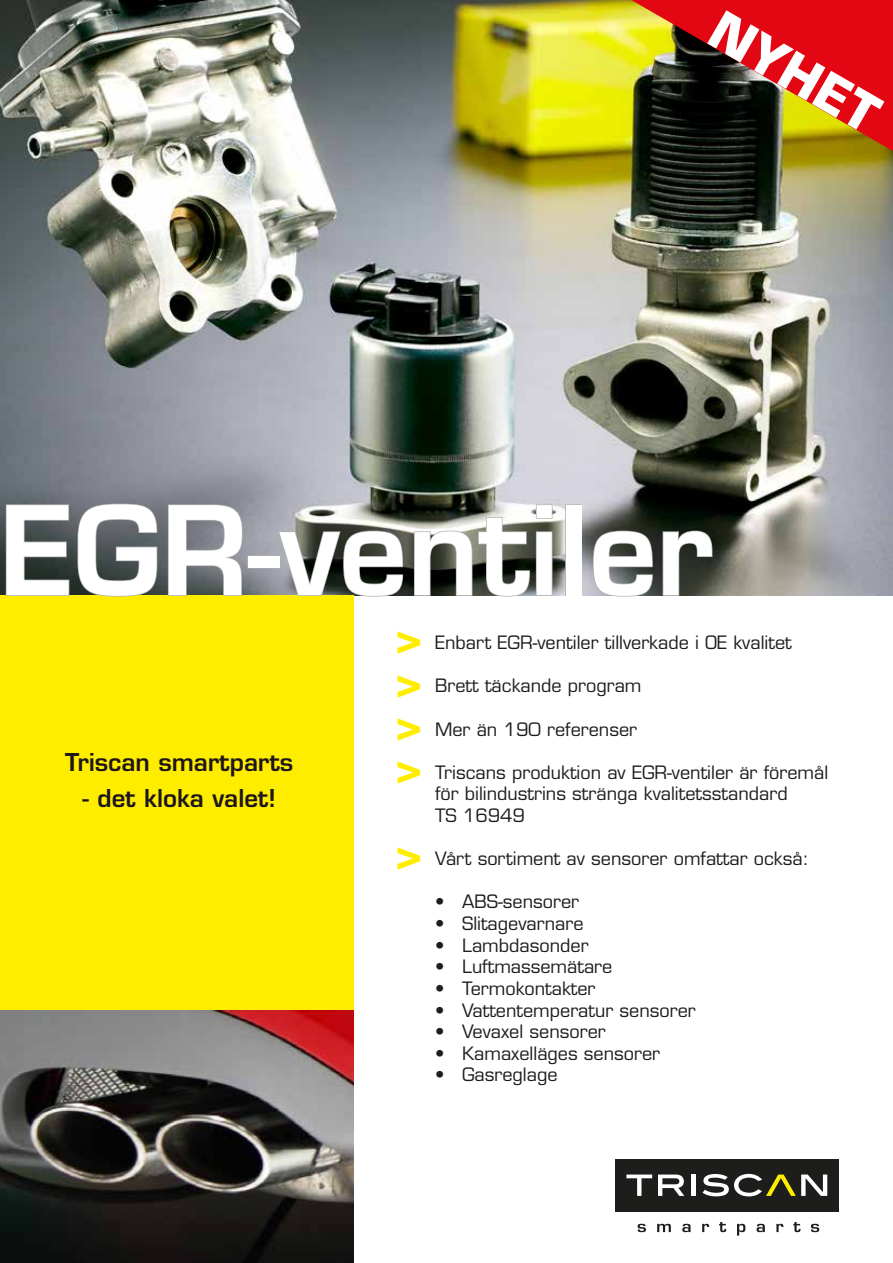
<style>
.page{position:relative;width:893px;height:1263px;background:#fff}
.page>*{position:absolute;margin:0;border:0;box-sizing:border-box;transform-origin:0 0}
.t1{font:600 120px "Eurostile LT Std";color:#fff}
.t2{font:700 51px "Eurostile LT Std";color:#fff}
.t3{font:700 45px/87.2px "Eurostile LT Std";color:#ffed00}
.t4{font:600 24px "Eurostile LT Std";color:#1d161a}
.t5{font:18px/21.6px "Eurostile LT Std";color:#1d1d1b}
</style>
<div class="page">
<div style="left:616px;top:1159px;width:223px;height:52px;background:#1d1d1b"></div>
<svg style="left:626px;top:1174px;width:26px;height:22px"></svg>
<svg style="left:658px;top:1174px;width:26px;height:22px"></svg>
<hr style="left:692px;top:1174px;width:4px;height:22px;background:#fff">
<svg style="left:702px;top:1174px;width:125px;height:22px"></svg>
<svg style="left:638px;top:1224px;width:8px;height:8px"></svg>
<svg style="left:657px;top:1224px;width:14px;height:8px"></svg>
<svg style="left:682px;top:1224px;width:9px;height:8px"></svg>
<svg style="left:702px;top:1224px;width:7px;height:8px"></svg>
<svg style="left:719px;top:1222px;width:7px;height:10px"></svg>
<svg style="left:737px;top:1224px;width:8px;height:11px"></svg>
<svg style="left:756px;top:1224px;width:9px;height:8px"></svg>
<svg style="left:776px;top:1224px;width:7px;height:8px"></svg>
<svg style="left:793px;top:1222px;width:8px;height:10px"></svg>
<svg style="left:811px;top:1224px;width:8px;height:8px"></svg>
<img style="left:0;top:0;width:893px;height:595px">
<div style="left:0;top:595px;width:353px;height:668px;background:#ffed00"></div>
<img style="left:0;top:1011px;width:353px;height:252px">
<svg style="left:5px;top:504px;width:65px;height:92px;background:#48504e"></svg>
<svg style="left:77px;top:503px;width:81px;height:94px;background:#5c6260"></svg>
<svg style="left:167px;top:504px;width:76px;height:92px;background:#7a7e82"></svg>
<div style="left:247px;top:555px;width:34px;height:13px;border:2px solid #b3b2b2"></div>
<svg style="left:277px;top:530px;width:127px;height:67px;background:#4e5249"></svg>
<svg style="left:413px;top:504px;width:140px;height:93px;background:#62665d"></svg>
<div style="left:565px;top:504px;width:17px;height:92px;border:2px solid #b3b2b2"></div>
<svg style="left:592px;top:530px;width:62px;height:67px;background:#636764"></svg>
<svg style="left:662px;top:530px;width:51px;height:66px;background:#3a3e36"></svg>
<svg style="left:631px;top:0;width:262px;height:151px;background:#992b15"></svg>
<h2 class="t2" style="left:730px;top:-2px;width:187px;rotate:30deg">NYHET</h2>
<h1 class="t1" style="left:0;top:476px;width:715px">EGR-ventiler</h1>
<p class="t5" style="left:435px;top:632px;width:358px">Enbart EGR-ventiler tillverkade i OE kvalitet</p>
<p class="t5" style="left:435px;top:675px;width:208px">Brett täckande program</p>
<p class="t5" style="left:435px;top:718px;width:204px">Mer än 190 referenser</p>
<p class="t5" style="left:435px;top:762px;width:395px">Triscans produktion av EGR-ventiler är föremål för bilindustrins stränga kvalitetsstandard<br>TS 16949</p>
<p class="t5" style="left:435px;top:848px;width:375px">Vårt sortiment av sensorer omfattar också:</p>
<p class="t5" style="left:435px;top:891px;width:146px">• ABS-sensorer</p>
<p class="t5" style="left:435px;top:913px;width:150px">• Slitagevarnare</p>
<p class="t5" style="left:435px;top:934px;width:155px">• Lambdasonder</p>
<p class="t5" style="left:435px;top:956px;width:179px">• Luftmassemätare</p>
<p class="t5" style="left:435px;top:978px;width:162px">• Termokontakter</p>
<p class="t5" style="left:435px;top:999px;width:262px">• Vattentemperatur sensorer</p>
<p class="t5" style="left:435px;top:1021px;width:172px">• Vevaxel sensorer</p>
<p class="t5" style="left:435px;top:1042px;width:227px">• Kamaxelläges sensorer</p>
<p class="t5" style="left:435px;top:1064px;width:124px">• Gasreglage</p>
<h3 class="t3" style="left:395px;top:595px;width:28px">&gt; &gt;</h3>
<h3 class="t3" style="left:395px;top:726px;width:28px;line-height:85.5px">&gt; &gt;</h3>
<h3 class="t3" style="left:395px;top:639px;width:28px">&gt;</h3>
<h3 class="t4" style="left:65px;top:747px;width:230px">Triscan smartparts</h3>
<h3 class="t4" style="left:83px;top:783px;width:195px">- det kloka valet!</h3>
</div>
